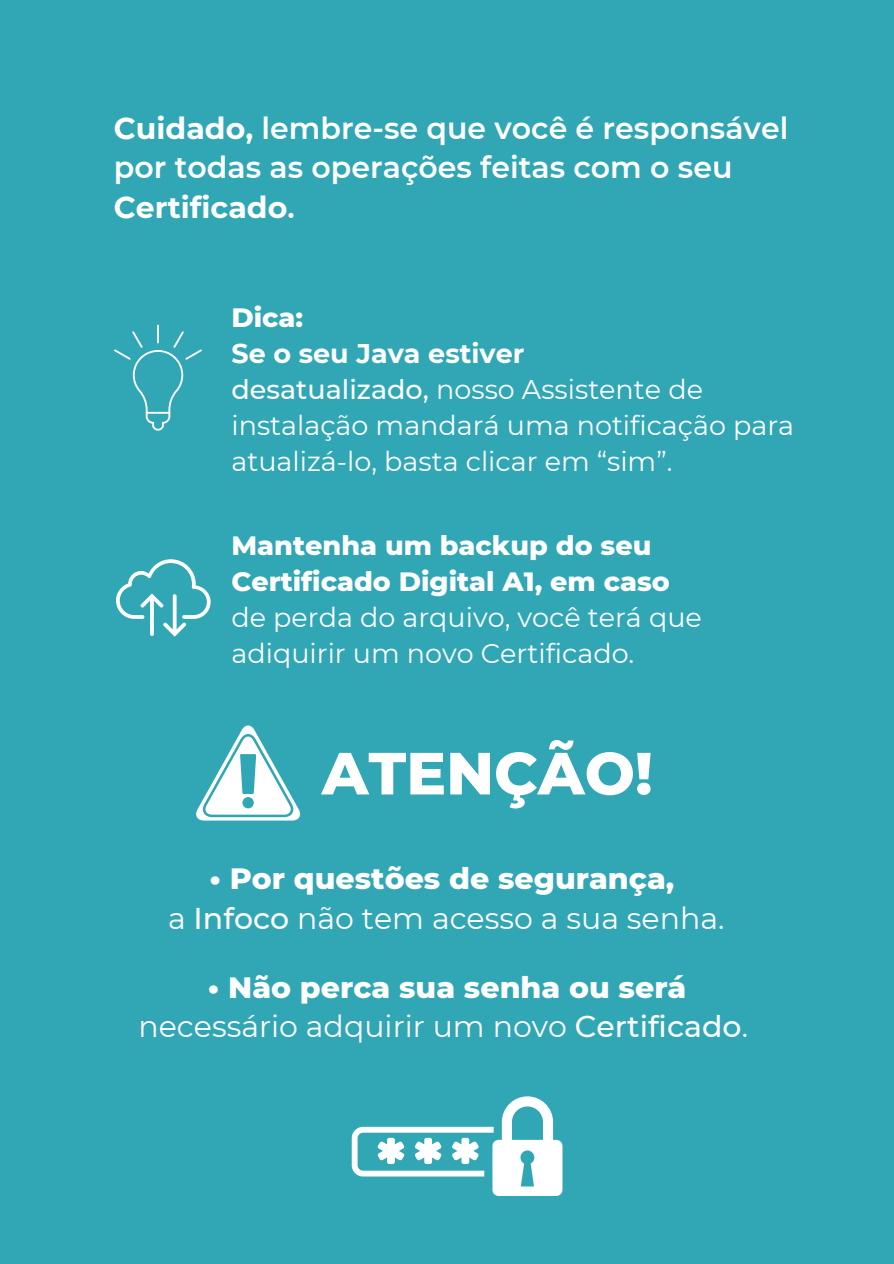
<style>
.page{position:relative;width:894px;height:1264px;background:#fff}
.page>*{position:absolute;margin:0;border:0;box-sizing:border-box;transform-origin:0 0}
.t1{font:800 59.4px "Montserrat";color:#fff}
.t2{font:600 30px/39.5px "Montserrat";color:#fff}
.t3{font:30px "Montserrat";color:#fff}
.t4{font:800 30px "Montserrat";color:#fff}
.t5{font:27px/36px "Montserrat";color:#fff}
.t6{font:800 27px "Montserrat";color:#fff}
.t7{font:700 27px "Montserrat";color:#fff}
.s1{font-weight:700}
.s2{font-weight:500}
</style>
<div class="page">
<div style="left:0;top:0;width:893px;height:1263px;background:#31a7b5"></div>
<svg style="left:114px;top:325px;width:88px;height:106px"></svg>
<svg style="left:196px;top:725px;width:104px;height:96px"></svg>
<svg style="left:351px;top:1096px;width:211px;height:99px"></svg>
<svg style="left:116px;top:559px;width:94px;height:77px"></svg>
<p class="t2" style="left:114px;top:108px;width:675px"><span class="s1">Cuidado,</span> lembre-se que você é responsável por todas as operações feitas com o seu<br><span class="s1">Certificado</span>.</p>
<p class="t6" style="left:231px;top:301px;width:73px">Dica:</p>
<p class="t7" style="left:231px;top:337px;width:294px">Se o seu Java estiver</p>
<p class="t5" style="left:231px;top:371px;width:564px"><span class="s2">desatualizado,</span> nosso Assistente de instalação mandará uma notificação para atualizá-lo, basta clicar em “sim”.</p>
<p class="t6" style="left:231px;top:529px;width:421px">Mantenha um backup do seu</p>
<p class="t6" style="left:231px;top:565px;width:440px">Certificado Digital A1, em caso</p>
<p class="t5" style="left:231px;top:599px;width:472px">de perda do arquivo, você terá que</p>
<p class="t5" style="left:231px;top:635px;width:404px">adiquirir um novo Certificado.</p>
<p class="t1" style="left:321px;top:737px;width:332px">ATENÇÃO!</p>
<p class="t4" style="left:209px;top:860px;width:466px">• Por questões de segurança,</p>
<p class="t3" style="left:168px;top:899px;width:558px">a <span class="s2">Infoco</span> não tem acesso a sua senha.</p>
<p class="t4" style="left:208px;top:968px;width:480px">• Não perca sua senha ou será</p>
<p class="t3" style="left:138px;top:1008px;width:611px">necessário adquirir um novo <span class="s2">Certificado</span>.</p>
</div>
